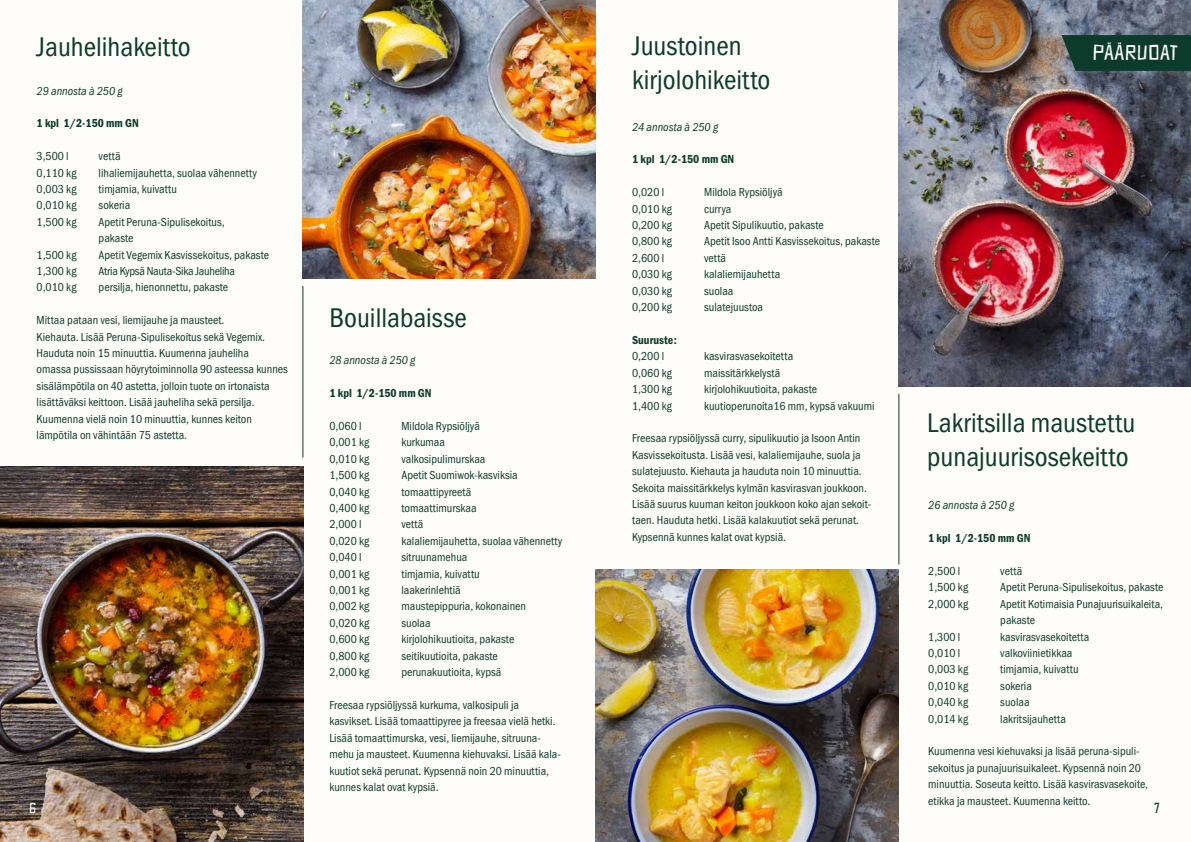
<style>
.page{position:relative;width:1191px;height:842px;background:#fff}
.page>*{position:absolute;margin:0;border:0;box-sizing:border-box;transform-origin:0 0}
.t1{font:28px/34px "Franklin Gothic URW Cond";color:#0c3b2c}
.t2{font:22px "Sabotage";letter-spacing:.06em;color:#fff}
.t3{font:15px "Sabotage";color:#fff}
.t4{font:15px "Sabotage";color:#0c3b2c}
.t5{font:12px/16.4px "Franklin Gothic URW Cond";color:#0c3b2c}
.t6{font:12px "Franklin Gothic URW Con Dem";color:#0c3b2c}
.t7{font:12px "Franklin Gothic URW Con Boo Ita";color:#0c3b2c}
.t8{font:12px "Franklin Gothic URW Cond";letter-spacing:-.02em;color:#0c3b2c}
</style>
<div class="page">
<div style="left:0;top:0;width:595px;height:842px;background:#fffdfa"></div>
<div style="left:593px;top:0;width:598px;height:842px;background:#fffdfa"></div>
<img style="left:595px;top:570px;width:303px;height:272px">
<img style="left:0;top:466px;width:303px;height:376px">
<img style="left:898px;top:0;width:293px;height:386px">
<img style="left:303px;top:0;width:292px;height:279px">
<hr style="left:898px;top:394px;width:1px;height:170px;background:#0c3b2c">
<hr style="left:303px;top:286px;width:1px;height:171px;background:#0c3b2c">
<svg style="left:1061px;top:35px;width:130px;height:36px;background:#133f32"></svg>
<h1 class="t1" style="left:632px;top:26px;width:140px">Juustoinen kirjolohikeitto</h1>
<h1 class="t1" style="left:37px;top:28px;width:156px">Jauhelihakeitto</h1>
<h2 class="t2" style="left:1093px;top:42px;width:86px">PÄÄRUOAT</h2>
<p class="t7" style="left:37px;top:84px;width:88px">29 annosta à 250 g</p>
<p class="t6" style="left:37px;top:115px;width:104px">1 kpl 1/2-150 mm GN</p>
<p class="t5" style="left:37px;top:147px;width:34px">3,500 l</p>
<p class="t5" style="left:99px;top:147px;width:23px">vettä</p>
<p class="t5" style="left:37px;top:164px;width:41px">0,110 kg</p>
<p class="t5" style="left:99px;top:164px;width:160px">lihaliemijauhetta, suolaa vähennetty</p>
<p class="t5" style="left:37px;top:180px;width:41px">0,003 kg</p>
<p class="t5" style="left:99px;top:180px;width:80px">timjamia, kuivattu</p>
<p class="t5" style="left:37px;top:196px;width:41px">0,010 kg</p>
<p class="t5" style="left:99px;top:196px;width:33px">sokeria</p>
<p class="t5" style="left:37px;top:213px;width:41px">1,500 kg</p>
<p class="t5" style="left:99px;top:213px;width:127px">Apetit Peruna-Sipulisekoitus, pakaste</p>
<p class="t5" style="left:37px;top:246px;width:41px">1,500 kg</p>
<p class="t5" style="left:99px;top:246px;width:172px">Apetit Vegemix Kasvissekoitus, pakaste</p>
<p class="t5" style="left:37px;top:262px;width:41px">1,300 kg</p>
<p class="t8" style="left:99px;top:262px;width:138px">Atria Kypsä Nauta-Sika Jauheliha</p>
<p class="t5" style="left:37px;top:278px;width:41px">0,010 kg</p>
<p class="t5" style="left:99px;top:278px;width:131px">persilja, hienonnettu, pakaste</p>
<p class="t5" style="left:37px;top:311px;width:253px">Mittaa pataan vesi, liemijauhe ja mausteet.<br>Kiehauta. Lisää Peruna-Sipulisekoitus sekä Vegemix.<br>Hauduta noin 15 minuuttia. Kuumenna jauheliha<br>omassa pussissaan höyrytoiminnolla 90 asteessa kunnes sisälämpötila on 40 astetta, jolloin tuote on irtonaista lisättäväksi keittoon. Lisää jauheliha sekä persilja.<br>Kuumenna vielä noin 10 minuuttia, kunnes keiton lämpötila on vähintään 75 astetta.</p>
<p class="t7" style="left:632px;top:120px;width:88px">24 annosta à 250 g</p>
<p class="t6" style="left:632px;top:151px;width:104px">1 kpl 1/2-150 mm GN</p>
<p class="t5" style="left:632px;top:183px;width:34px">0,020 l</p>
<p class="t5" style="left:704px;top:183px;width:80px">Mildola Rypsiöljyä</p>
<p class="t5" style="left:632px;top:200px;width:41px">0,010 kg</p>
<p class="t5" style="left:704px;top:200px;width:29px">currya</p>
<p class="t5" style="left:632px;top:216px;width:41px">0,200 kg</p>
<p class="t5" style="left:704px;top:216px;width:121px">Apetit Sipulikuutio, pakaste</p>
<p class="t5" style="left:632px;top:232px;width:41px">0,800 kg</p>
<p class="t5" style="left:704px;top:232px;width:177px">Apetit Isoo Antti Kasvissekoitus, pakaste</p>
<p class="t5" style="left:632px;top:249px;width:34px">2,600 l</p>
<p class="t5" style="left:704px;top:249px;width:23px">vettä</p>
<p class="t5" style="left:632px;top:265px;width:41px">0,030 kg</p>
<p class="t5" style="left:704px;top:265px;width:78px">kalaliemijauhetta</p>
<p class="t5" style="left:632px;top:282px;width:41px">0,030 kg</p>
<p class="t5" style="left:704px;top:282px;width:31px">suolaa</p>
<p class="t5" style="left:632px;top:298px;width:41px">0,200 kg</p>
<p class="t5" style="left:704px;top:298px;width:60px">sulatejuustoa</p>
<p class="t6" style="left:632px;top:332px;width:46px">Suuruste:</p>
<p class="t5" style="left:632px;top:347px;width:34px">0,200 l</p>
<p class="t5" style="left:704px;top:347px;width:91px">kasvirasvasekoitetta</p>
<p class="t5" style="left:632px;top:364px;width:41px">0,060 kg</p>
<p class="t5" style="left:704px;top:364px;width:78px">maissitärkkelystä</p>
<p class="t5" style="left:632px;top:380px;width:41px">1,300 kg</p>
<p class="t5" style="left:704px;top:380px;width:114px">kirjolohikuutioita, pakaste</p>
<p class="t5" style="left:632px;top:396px;width:41px">1,400 kg</p>
<p class="t5" style="left:704px;top:396px;width:172px">kuutioperunoita16 mm, kypsä vakuumi</p>
<p class="t5" style="left:632px;top:429px;width:240px">Freesaa rypsiöljyssä curry, sipulikuutio ja Isoon Antin Kasvissekoitusta. Lisää vesi, kalaliemijauhe, suola ja sulatejuusto. Kiehauta ja hauduta noin 10 minuuttia.<br>Sekoita maissitärkkelys kylmän kasvirasvan joukkoon.<br>Lisää suurus kuuman keiton joukkoon koko ajan sekoit&shy;taen. Hauduta hetki. Lisää kalakuutiot sekä perunat.<br>Kypsennä kunnes kalat ovat kypsiä.</p>
<h1 class="t1" style="left:329px;top:299px;width:139px">Bouillabaisse</h1>
<p class="t7" style="left:329px;top:354px;width:88px">28 annosta à 250 g</p>
<p class="t6" style="left:329px;top:385px;width:104px">1 kpl 1/2-150 mm GN</p>
<p class="t5" style="left:329px;top:417px;width:34px">0,060 l</p>
<p class="t5" style="left:401px;top:417px;width:80px">Mildola Rypsiöljyä</p>
<p class="t5" style="left:329px;top:433px;width:41px">0,001 kg</p>
<p class="t5" style="left:401px;top:433px;width:45px">kurkumaa</p>
<p class="t5" style="left:329px;top:450px;width:41px">0,010 kg</p>
<p class="t5" style="left:401px;top:450px;width:85px">valkosipulimurskaa</p>
<p class="t5" style="left:329px;top:466px;width:41px">1,500 kg</p>
<p class="t5" style="left:401px;top:466px;width:118px">Apetit Suomiwok-kasviksia</p>
<p class="t5" style="left:329px;top:483px;width:41px">0,040 kg</p>
<p class="t5" style="left:401px;top:483px;width:71px">tomaattipyreetä</p>
<p class="t5" style="left:329px;top:499px;width:41px">0,400 kg</p>
<p class="t5" style="left:401px;top:499px;width:77px">tomaattimurskaa</p>
<p class="t5" style="left:329px;top:515px;width:34px">2,000 l</p>
<p class="t5" style="left:401px;top:515px;width:23px">vettä</p>
<p class="t5" style="left:329px;top:532px;width:41px">0,020 kg</p>
<p class="t5" style="left:401px;top:532px;width:162px">kalaliemijauhetta, suolaa vähennetty</p>
<p class="t5" style="left:329px;top:548px;width:34px">0,040 l</p>
<p class="t5" style="left:401px;top:548px;width:67px">sitruunamehua</p>
<p class="t5" style="left:329px;top:565px;width:41px">0,001 kg</p>
<p class="t5" style="left:401px;top:565px;width:80px">timjamia, kuivattu</p>
<p class="t5" style="left:329px;top:581px;width:41px">0,001 kg</p>
<p class="t5" style="left:401px;top:581px;width:61px">laakerinlehtiä</p>
<p class="t5" style="left:329px;top:597px;width:41px">0,002 kg</p>
<p class="t5" style="left:401px;top:597px;width:126px">maustepippuria, kokonainen</p>
<p class="t5" style="left:329px;top:614px;width:41px">0,020 kg</p>
<p class="t5" style="left:401px;top:614px;width:31px">suolaa</p>
<p class="t5" style="left:329px;top:630px;width:41px">0,600 kg</p>
<p class="t5" style="left:401px;top:630px;width:114px">kirjolohikuutioita, pakaste</p>
<p class="t5" style="left:329px;top:647px;width:41px">0,800 kg</p>
<p class="t5" style="left:401px;top:647px;width:98px">seitikuutioita, pakaste</p>
<p class="t5" style="left:329px;top:663px;width:41px">2,000 kg</p>
<p class="t5" style="left:401px;top:663px;width:101px">perunakuutioita, kypsä</p>
<p class="t5" style="left:329px;top:696px;width:233px">Freesaa rypsiöljyssä kurkuma, valkosipuli ja kasvikset. Lisää tomaattipyree ja freesaa vielä hetki.<br>Lisää tomaattimurska, vesi, liemijauhe, sitruuna&shy;mehu ja mausteet. Kuumenna kiehuvaksi. Lisää kala&shy;kuutiot sekä perunat. Kypsennä noin 20 minuuttia, kunnes kalat ovat kypsiä.</p>
<h1 class="t1" style="left:927px;top:404px;width:209px">Lakritsilla maustettu punajuurisosekeitto</h1>
<p class="t7" style="left:928px;top:499px;width:88px">26 annosta à 250 g</p>
<p class="t6" style="left:928px;top:530px;width:104px">1 kpl 1/2-150 mm GN</p>
<p class="t5" style="left:928px;top:562px;width:34px">2,500 l</p>
<p class="t5" style="left:1000px;top:562px;width:23px">vettä</p>
<p class="t5" style="left:928px;top:578px;width:41px">1,500 kg</p>
<p class="t5" style="left:1000px;top:578px;width:165px">Apetit Peruna-Sipulisekoitus, pakaste</p>
<p class="t5" style="left:928px;top:595px;width:41px">2,000 kg</p>
<p class="t5" style="left:1000px;top:595px;width:164px">Apetit Kotimaisia Punajuurisuikaleita, pakaste</p>
<p class="t5" style="left:928px;top:627px;width:34px">1,300 l</p>
<p class="t5" style="left:1000px;top:627px;width:91px">kasvirasvasekoitetta</p>
<p class="t5" style="left:928px;top:644px;width:34px">0,010 l</p>
<p class="t5" style="left:1000px;top:644px;width:74px">valkoviinietikkaa</p>
<p class="t5" style="left:928px;top:660px;width:41px">0,003 kg</p>
<p class="t5" style="left:1000px;top:660px;width:80px">timjamia, kuivattu</p>
<p class="t5" style="left:928px;top:677px;width:41px">0,010 kg</p>
<p class="t5" style="left:1000px;top:677px;width:33px">sokeria</p>
<p class="t5" style="left:928px;top:693px;width:41px">0,040 kg</p>
<p class="t5" style="left:1000px;top:693px;width:31px">suolaa</p>
<p class="t5" style="left:928px;top:709px;width:41px">0,014 kg</p>
<p class="t5" style="left:1000px;top:709px;width:67px">lakritsijauhetta</p>
<p class="t5" style="left:928px;top:742px;width:221px">Kuumenna vesi kiehuvaksi ja lisää peruna-sipuli&shy;sekoitus ja punajuurisuikaleet. Kypsennä noin 20 minuuttia. Soseuta keitto. Lisää kasvirasvasekoite, etikka ja mausteet. Kuumenna keitto.</p>
<p class="t3" style="left:30px;top:800px;width:8px">6</p>
<p class="t4" style="left:1154px;top:800px;width:7px">7</p>
</div>
